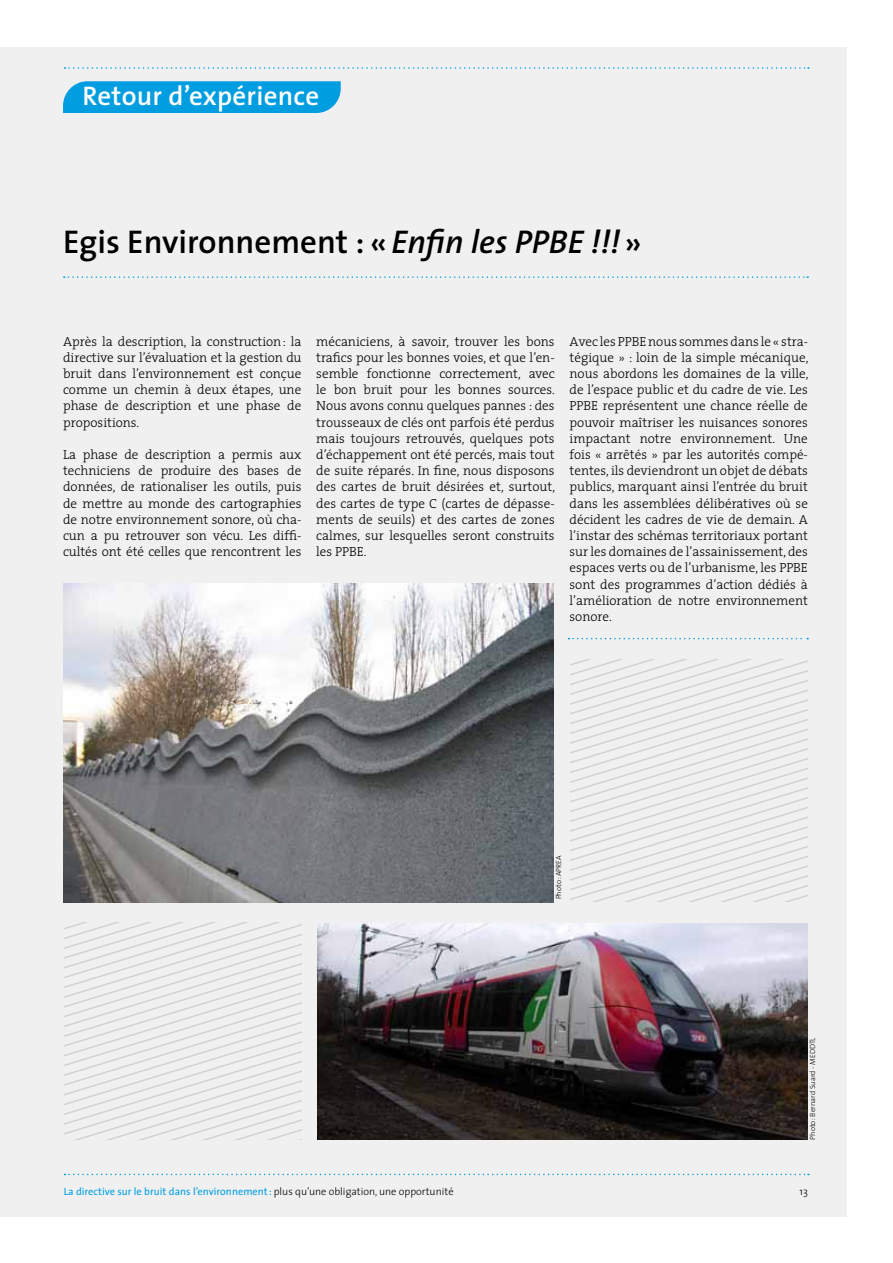
<style>
.page{position:relative;width:893px;height:1263px;background:#fff}
.page>*{position:absolute;margin:0;border:0;box-sizing:border-box;transform-origin:0 0}
.t1{font:600 33px "The Sans";color:#000}
.t2{font:600 27px "The Sans";letter-spacing:.01em;color:#fff}
.t3{font:300 13.2px/16.2px "The Serif";color:#000;text-align:justify}
.t4{font:10.5px "The Sans";color:#009ee0}
.t5{font:300 10.5px "The Sans";color:#000}
.t6{font:300 7.5px "The Sans";color:#000}
.s1{font-style:italic}
.s2{font-weight:300;color:#000}
</style>
<div class="page">
<div style="left:0;top:47px;width:846px;height:1169px;background:#f0f0f1"></div>
<img style="left:318px;top:923px;width:490px;height:217px">
<svg style="left:568px;top:638px;width:240px;height:1px"></svg>
<svg style="left:65px;top:67px;width:744px;height:2px"></svg>
<svg style="left:64px;top:276px;width:744px;height:2px"></svg>
<div style="left:63px;top:81px;width:278px;height:32px;background:#009ee0"></div>
<svg style="left:65px;top:1174px;width:744px;height:1px"></svg>
<svg style="left:64px;top:923px;width:238px;height:217px"></svg>
<svg style="left:570px;top:660px;width:238px;height:241px"></svg>
<img style="left:64px;top:584px;width:490px;height:319px">
<h2 class="t2" style="left:82px;top:74px;width:238px">Retour d’expérience</h2>
<h1 class="t1" style="left:63px;top:214px;width:580px">Egis Environnement : «<span class="s1">Enfin les PPBE !!!</span> »</h1>
<p class="t3" style="left:63px;top:333px;width:240px">Après la description, la construction: la directive sur l’évaluation et la gestion du bruit dans l’environnement est conçue comme un chemin à deux étapes, une phase de description et une phase de propositions.</p>
<p class="t3" style="left:63px;top:446px;width:240px">La phase de description a permis aux techniciens de produire des bases de données, de rationaliser les outils, puis de mettre au monde des cartographies de notre environnement sonore, où cha&shy;cun a pu retrouver son vécu. Les diffi&shy;cultés ont été celles que rencontrent les</p>
<p class="t3" style="left:316px;top:333px;width:240px">mécaniciens, à savoir, trouver les bons trafics pour les bonnes voies, et que l’en&shy;semble fonctionne correctement, avec le bon bruit pour les bonnes sources.<br>Nous avons connu quelques pannes : des trousseaux de clés ont parfois été perdus mais toujours retrouvés, quelques pots d’échappement ont été percés, mais tout de suite réparés. In fine, nous disposons des cartes de bruit désirées et, surtout, des cartes de type C (cartes de dépasse&shy;ments de seuils) et des cartes de zones calmes, sur lesquelles seront construits les PPBE.</p>
<p class="t3" style="left:570px;top:333px;width:240px">Avec les PPBE nous sommes dans le « stra&shy;tégique » : loin de la simple mécanique, nous abordons les domaines de la ville, de l’espace public et du cadre de vie. Les PPBE représentent une chance réelle de pouvoir maîtriser les nuisances sonores impactant notre environnement. Une fois « arrêtés » par les autorités compé&shy;tentes, ils deviendront un objet de débats publics, marquant ainsi l’entrée du bruit dans les assemblées délibératives où se décident les cadres de vie de demain. A l’instar des schémas territoriaux portant sur les domaines de l’assainissement, des espaces verts ou de l’urbanisme, les PPBE sont des programmes d’action dédiés à l’amélioration de notre environnement sonore.</p>
<p class="t6" style="left:552px;top:899px;width:46px;rotate:-90deg">Photo: APREA</p>
<p class="t6" style="left:806px;top:1140px;width:104px;rotate:-90deg">Photo: Bernard Suard - MEDDTL</p>
<p class="t4" style="left:64px;top:1183px;width:391px">La directive sur le bruit dans l’environnement: <span class="s2">plus qu’une obligation, une opportunité</span></p>
<p class="t5" style="left:799px;top:1183px;width:10px">13</p>
</div>
